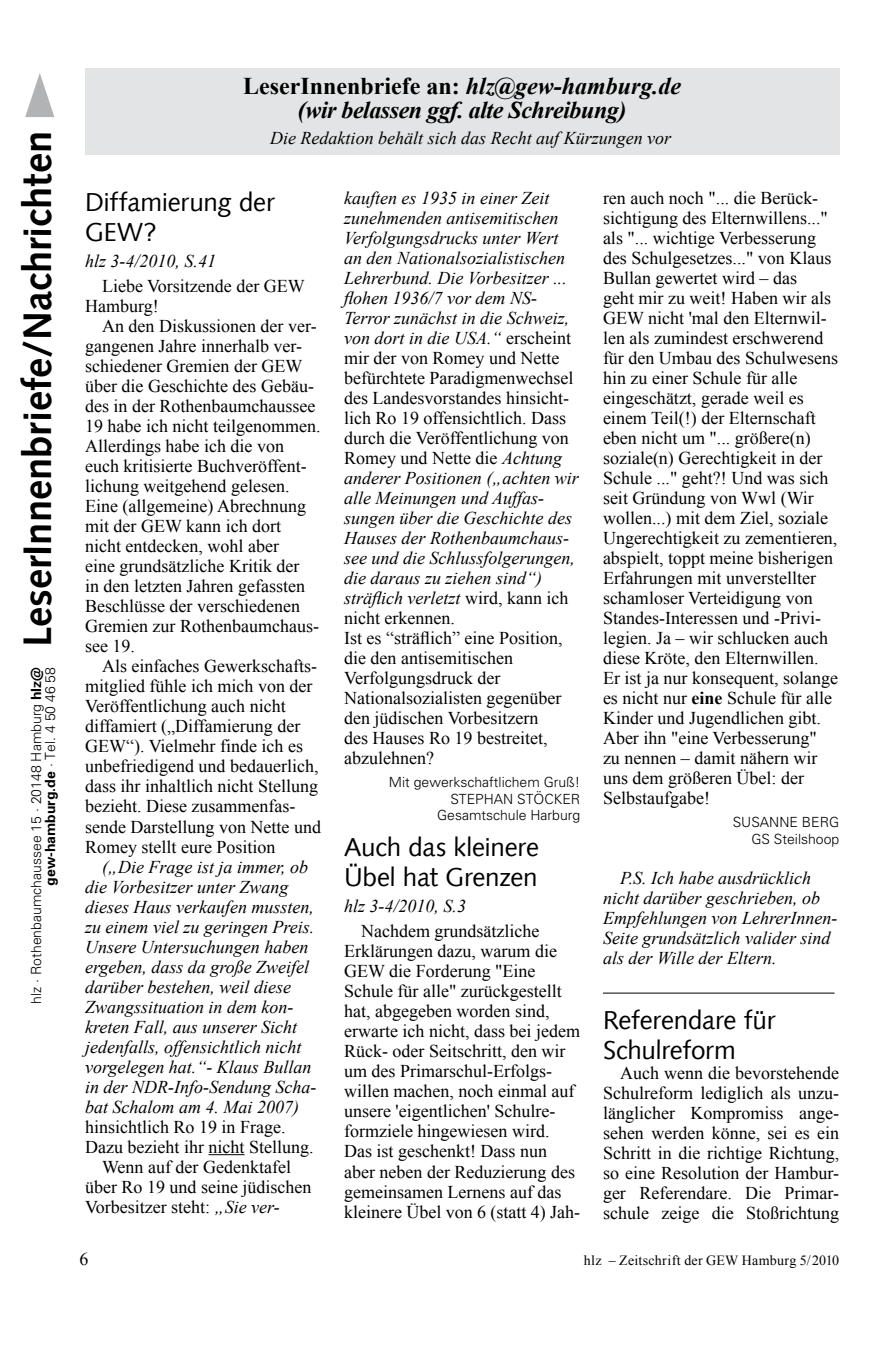
<style>
.page{position:relative;width:896px;height:1350px;background:#fff}
.page>*{position:absolute;margin:0;border:0;box-sizing:border-box;transform-origin:0 0}
.t1{font:700 40px "Syntax";color:#000}
.t2{font:26px/30px "Syntax TT";letter-spacing:-.005em;color:#000}
.t3{font:italic 700 24px/24px "Times New Roman";letter-spacing:-.02em;color:#000;text-align:center}
.t4{font:18px/20px "Times New Roman";color:#000}
.t5{font:italic 18px/20px "Times New Roman";color:#000}
.t6{font:300 14px/14px "Univers";color:#000;text-align:right}
.t7{font:14px "Times New Roman";letter-spacing:.015em;color:#000}
.s1{font-family:"Mathematical Pi Six";font-weight:400;color:#b1b3b4}
.s2{font-weight:700}
.s3{font-style:normal}
.s4{font-style:italic}
</style>
<div class="page">
<div style="left:85px;top:68px;width:754px;height:86px;background:#e3e4e5"></div>
<hr style="left:208px;top:1154px;width:36px;height:1px;background:#000">
<hr style="left:603px;top:992px;width:231px;height:1px;background:#000">
<h1 class="t1" style="left:14px;top:647px;width:578px;rotate:-90deg">LeserInnenbriefe/Nachrichten <span class="s1">c</span></h1>
<p class="t6" style="left:29px;top:1003px;width:338px;rotate:-90deg">hlz · Rothenbaumchaussee 15 · 20148 Hamburg <span class="s2">hlz@ gew-hamburg.de</span> · Tel. 4 50 46 58</p>
<h3 class="t3" style="left:243px;top:74px;width:439px"><span class="s3">LeserInnenbriefe an:</span> hlz@gew-hamburg.de (wir belassen ggf. alte Schreibung)</h3>
<p class="t5" style="left:270px;top:128px;width:402px">Die Redaktion behält sich das Recht auf Kürzungen vor</p>
<h2 class="t2" style="left:85px;top:187px;width:191px">Diffamierung der<br>GEW?</h2>
<p class="t5" style="left:85px;top:250px;width:133px">hlz 3-4/2010, S.41</p>
<p class="t4" style="left:85px;top:276px;width:221px;text-indent:17px">Liebe Vorsitzende der GEW<br>Hamburg!</p>
<p class="t4" style="left:85px;top:316px;width:237px;text-indent:17px">An den Diskussionen der ver&shy;gangenen Jahre innerhalb ver&shy;schiedener Gremien der GEW über die Geschichte des Gebäu&shy;des in der Rothenbaumchaussee<br>19 habe ich nicht teilgenommen.<br>Allerdings habe ich die von euch kritisierte Buchveröffent&shy;lichung weitgehend gelesen.<br>Eine (allgemeine) Abrechnung mit der GEW kann ich dort nicht entdecken, wohl aber<br>eine grundsätzliche Kritik der<br>in den letzten Jahren gefassten<br>Beschlüsse der verschiedenen<br>Gremien zur Rothenbaumchaus&shy;see 19.</p>
<p class="t4" style="left:85px;top:656px;width:237px;text-indent:17px">Als einfaches Gewerkschafts&shy;mitglied fühle ich mich von der<br>Veröffentlichung auch nicht diffamiert („Diffamierung der<br>GEW“). Vielmehr finde ich es unbefriedigend und bedauerlich, dass ihr inhaltlich nicht Stellung bezieht. Diese zusammenfas&shy;sende Darstellung von Nette und<br>Romey stellt eure Position</p>
<p class="t5" style="left:85px;top:856px;width:233px;text-indent:17px">(„Die Frage ist ja immer, ob die Vorbesitzer unter Zwang dieses Haus verkaufen mussten, zu einem viel zu geringen Preis.<br>Unsere Untersuchungen haben ergeben, dass da große Zweifel darüber bestehen, weil diese<br>Zwangssituation in dem kon&shy;kreten Fall, aus unserer Sicht jedenfalls, offensichtlich nicht vorgelegen hat.“- Klaus Bullan in der NDR-Info-Sendung Scha&shy;bat Schalom am 4. Mai 2007)</p>
<p class="t4" style="left:85px;top:1116px;width:202px">hinsichtlich Ro 19 in Frage.</p>
<p class="t4" style="left:85px;top:1136px;width:230px">Dazu bezieht ihr nicht Stellung.</p>
<p class="t4" style="left:102px;top:1156px;width:190px">Wenn auf der Gedenktafel</p>
<p class="t4" style="left:85px;top:1176px;width:228px">über Ro 19 und seine jüdischen</p>
<p class="t4" style="left:85px;top:1196px;width:196px">Vorbesitzer steht: <span class="s4">„Sie ver-</span></p>
<p class="t5" style="left:344px;top:187px;width:236px">kauften es 1935 in einer Zeit zunehmenden antisemitischen<br>Verfolgungsdrucks unter Wert an den Nationalsozialistischen<br>Lehrerbund. Die Vorbesitzer ... flohen 1936/7 vor dem NS-<br>Terror zunächst in die Schweiz, von dort in die USA.“ <span class="s3">erscheint mir der von Romey und Nette befürchtete Paradigmenwechsel des Landesvorstandes hinsicht&shy;lich Ro 19 offensichtlich. Dass durch die Veröffentlichung von<br>Romey und Nette die</span> Achtung anderer Positionen („achten wir alle Meinungen und Auffas&shy;sungen über die Geschichte des<br>Hauses der Rothenbaumchaus&shy;see und die Schlussfolgerungen, die daraus zu ziehen sind“) sträflich verletzt <span class="s3">wird, kann ich nicht erkennen.<br>Ist es “sträflich” eine Position, die den antisemitischen<br>Verfolgungsdruck der<br>Nationalsozialisten gegenüber den jüdischen Vorbesitzern<br>des Hauses Ro 19 bestreitet, abzulehnen?</span></p>
<p class="t6" style="left:389px;top:774px;width:193px">Mit gewerkschaftlichem Gruß!</p>
<p class="t6" style="left:450px;top:791px;width:127px">Stephan Stöcker</p>
<p class="t6" style="left:437px;top:808px;width:145px">Gesamtschule Harburg</p>
<h2 class="t2" style="left:344px;top:832px;width:196px">Auch das kleinere<br>Übel hat Grenzen</h2>
<p class="t5" style="left:344px;top:895px;width:124px">hlz 3-4/2010, S.3</p>
<p class="t4" style="left:344px;top:921px;width:238px;text-indent:17px">Nachdem grundsätzliche<br>Erklärungen dazu, warum die<br>GEW die Forderung "Eine<br>Schule für alle" zurückgestellt hat, abgegeben worden sind, erwarte ich nicht, dass bei jedem<br>Rück- oder Seitschritt, den wir um des Primarschul-Erfolgs&shy;willen machen, noch einmal auf unsere 'eigentlichen' Schulre&shy;formziele hingewiesen wird.<br>Das ist geschenkt! Dass nun aber neben der Reduzierung des gemeinsamen Lernens auf das kleinere Übel von 6 (statt 4) Jah-</p>
<p class="t4" style="left:603px;top:187px;width:236px">ren auch noch "... die Berück&shy;sichtigung des Elternwillens..." als "... wichtige Verbesserung des Schulgesetzes..." von Klaus<br>Bullan gewertet wird – das<br>geht mir zu weit! Haben wir als<br>GEW nicht 'mal den Elternwil&shy;len als zumindest erschwerend für den Umbau des Schulwesens hin zu einer Schule für alle eingeschätzt, gerade weil es einem Teil(!) der Elternschaft eben nicht um "... größere(n) soziale(n) Gerechtigkeit in der<br>Schule ..." geht?! Und was sich seit Gründung von Wwl (Wir wollen...) mit dem Ziel, soziale<br>Ungerechtigkeit zu zementieren, abspielt, toppt meine bisherigen<br>Erfahrungen mit unverstellter schamloser Verteidigung von<br>Standes-Interessen und -Privi&shy;legien. Ja – wir schlucken auch diese Kröte, den Elternwillen.<br>Er ist ja nur konsequent, solange es nicht nur <span class="s2">eine</span> Schule für alle<br>Kinder und Jugendlichen gibt.<br>Aber ihn "eine Verbesserung" zu nennen – damit nähern wir uns dem größeren Übel: der<br>Selbstaufgabe!</p>
<p class="t6" style="left:751px;top:813px;width:89px;line-height:16.8px;text-align:left;text-indent:-19px">Susanne Berg<br>GS Steilshoop</p>
<p class="t5" style="left:603px;top:867px;width:236px;text-indent:17px">P.S. Ich habe ausdrücklich nicht darüber geschrieben, ob<br>Empfehlungen von LehrerInnen-<br>Seite grundsätzlich valider sind als der Wille der Eltern.</p>
<h2 class="t2" style="left:603px;top:1005px;width:174px">Referendare für<br>Schulreform</h2>
<p class="t4" style="left:603px;top:1062px;width:238px;text-align:justify;text-indent:17px">Auch wenn die bevorstehende Schulreform lediglich als unzu&shy;länglicher Kompromiss ange&shy;sehen werden könne, sei es ein Schritt in die richtige Richtung, so eine Resolution der Hambur&shy;ger Referendare. Die Primar&shy;schule zeige die Stoßrichtung</p>
<p class="t4" style="left:79px;top:1248px;width:10px">6</p>
<p class="t7" style="left:584px;top:1251px;width:257px">hlz – Zeitschrift der GEW Hamburg 5/2010</p>
</div>
